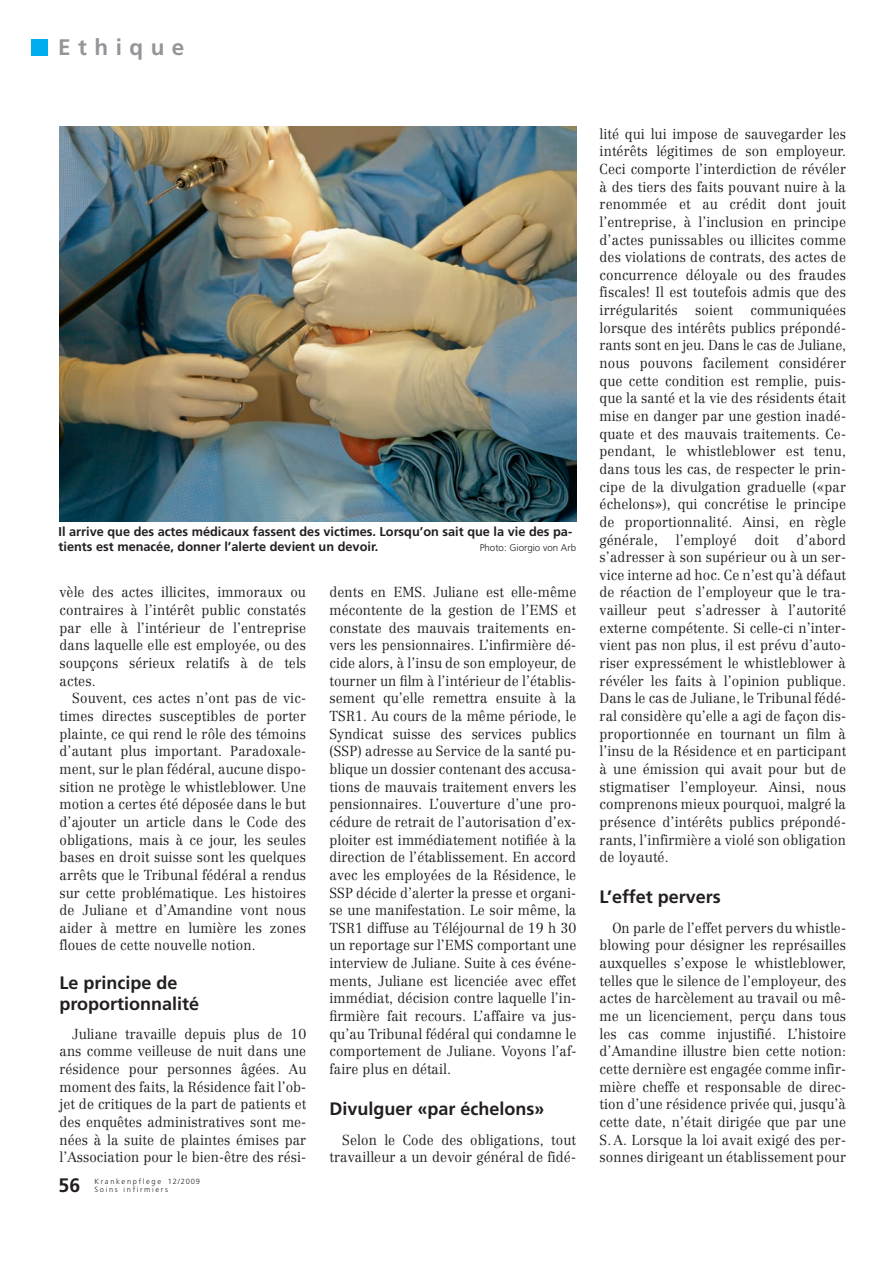
<style>
.page{position:relative;width:893px;height:1263px;background:#fff}
.page>*{position:absolute;margin:0;border:0;box-sizing:border-box;transform-origin:0 0}
.t1{font:700 22.5px "Frutiger";letter-spacing:.335em;color:#939598}
.t2{font:700 19.5px "Frutiger";color:#231f20}
.t3{font:700 18px/21px "Frutiger";color:#231f20}
.t4{font:300 14.25px/17.7px "Centennial";letter-spacing:.01em;color:#231f20;text-align:justify;scale:.94 1}
.t5{font:700 12.75px/15px "Frutiger";color:#231f20}
.t6{font:300 9.75px "Frutiger";color:#231f20}
.t7{font:300 7.5px/8.2px "Frutiger";letter-spacing:.22em;color:#231f20}
</style>
<div class="page">
<div style="left:32px;top:39px;width:16px;height:16px;background:#00aeef"></div>
<img style="left:60px;top:127px;width:516px;height:395px">
<h1 class="t1" style="left:58px;top:38px;width:128px">Ethique</h1>
<p class="t5" style="left:59px;top:525px;width:515px">Il arrive que des actes médicaux fassent des victimes. Lorsqu’on sait que la vie des pa&shy;tients est menacée, donner l’alerte devient un devoir.</p>
<p class="t6" style="left:480px;top:544px;width:98px">Photo: Giorgio von Arb</p>
<p class="t4" style="left:60px;top:585px;width:264px">vèle des actes illicites, immoraux ou contraires à l’intérêt public constatés par elle à l’intérieur de l’entreprise dans laquelle elle est employée, ou des soupçons sérieux relatifs à de tels actes.</p>
<p class="t4" style="left:60px;top:691px;width:264px;text-indent:13px">Souvent, ces actes n’ont pas de vic&shy;times directes susceptibles de porter plainte, ce qui rend le rôle des témoins d’autant plus important. Paradoxale&shy;ment, sur le plan fédéral, aucune dispo&shy;sition ne protège le whistleblower. Une motion a certes été déposée dans le but d’ajouter un article dans le Code des obligations, mais à ce jour, les seules bases en droit suisse sont les quelques arrêts que le Tribunal fédéral a rendus sur cette problématique. Les histoires de Juliane et d’Amandine vont nous aider à mettre en lumière les zones floues de cette nouvelle notion.</p>
<p class="t3" style="left:60px;top:974px;width:141px">Le principe de proportionnalité</p>
<p class="t4" style="left:60px;top:1026px;width:264px;text-indent:13px">Juliane travaille depuis plus de 10 ans comme veilleuse de nuit dans une résidence pour personnes âgées. Au moment des faits, la Résidence fait l’ob&shy;jet de critiques de la part de patients et des enquêtes administratives sont me&shy;nées à la suite de plaintes émises par l’Association pour le bien-être des rési-</p>
<h2 class="t2" style="left:59px;top:1178px;width:23px">56</h2>
<p class="t7" style="left:95px;top:1178px;width:107px">Krankenpflege 12/2009<br>Soins infirmiers</p>
<p class="t4" style="left:330px;top:585px;width:264px">dents en EMS. Juliane est elle-même mécontente de la gestion de l’EMS et constate des mauvais traitements en&shy;vers les pensionnaires. L’infirmière dé&shy;cide alors, à l’insu de son employeur, de tourner un film à l’intérieur de l’établis&shy;sement qu’elle remettra ensuite à la TSR1. Au cours de la même période, le Syndicat suisse des services publics (SSP) adresse au Service de la santé pu&shy;blique un dossier contenant des accusa&shy;tions de mauvais traitement envers les pensionnaires. L’ouverture d’une pro&shy;cédure de retrait de l’autorisation d’ex&shy;ploiter est immédiatement notifiée à la direction de l’établissement. En accord avec les employées de la Résidence, le SSP décide d’alerter la presse et organi&shy;se une manifestation. Le soir même, la TSR1 diffuse au Téléjournal de 19 h 30 un reportage sur l’EMS comportant une interview de Juliane. Suite à ces événe&shy;ments, Juliane est licenciée avec effet immédiat, décision contre laquelle l’in&shy;firmière fait recours. L’affaire va jus&shy;qu’au Tribunal fédéral qui condamne le comportement de Juliane. Voyons l’af&shy;faire plus en détail.</p>
<p class="t3" style="left:330px;top:1099px;width:217px">Divulguer «par échelons»</p>
<p class="t4" style="left:330px;top:1132px;width:264px;text-align:right">Selon le Code des obligations, tout travailleur a un devoir général de fidé-</p>
<p class="t4" style="left:600px;top:126px;width:264px">lité qui lui impose de sauvegarder les intérêts légitimes de son employeur.<br>Ceci comporte l’interdiction de révéler à des tiers des faits pouvant nuire à la renommée et au crédit dont jouit l’entreprise, à l’inclusion en principe d’actes punissables ou illicites comme des violations de contrats, des actes de concurrence déloyale ou des fraudes fiscales! Il est toutefois admis que des irrégularités soient communiquées lorsque des intérêts publics prépondé&shy;rants sont en jeu. Dans le cas de Juliane, nous pouvons facilement considérer que cette condition est remplie, puis&shy;que la santé et la vie des résidents était mise en danger par une gestion inadé&shy;quate et des mauvais traitements. Ce&shy;pendant, le whistleblower est tenu, dans tous les cas, de respecter le prin&shy;cipe de la divulgation graduelle («par échelons»), qui concrétise le principe de proportionnalité. Ainsi, en règle générale,</p>
<p class="t4" style="left:676px;top:532px;width:66px">l’employé</p>
<p class="t4" style="left:754px;top:532px;width:27px">doit</p>
<p class="t4" style="left:600px;top:532px;width:264px;text-indent:197px">d’abord s’adresser à son supérieur ou à un ser&shy;vice interne ad hoc. Ce n’est qu’à défaut de réaction de l’employeur que le tra&shy;vailleur peut s’adresser à l’autorité externe compétente. Si celle-ci n’inter&shy;vient pas non plus, il est prévu d’auto&shy;riser expressément le whistleblower à révéler les faits à l’opinion publique.<br>Dans le cas de Juliane, le Tribunal fédé&shy;ral considère qu’elle a agi de façon dis&shy;proportionnée en tournant un film à l’insu de la Résidence et en participant à une émission qui avait pour but de stigmatiser l’employeur. Ainsi, nous comprenons mieux pourquoi, malgré la présence d’intérêts publics prépondé&shy;rants, l’infirmière a violé son obligation de loyauté.</p>
<p class="t3" style="left:600px;top:888px;width:123px">L’effet pervers</p>
<p class="t4" style="left:600px;top:920px;width:264px;text-indent:13px">On parle de l’effet pervers du whistle&shy;blowing pour désigner les représailles auxquelles s’expose le whistleblower, telles que le silence de l’employeur, des actes de harcèlement au travail ou mê&shy;me un licenciement, perçu dans tous les cas comme injustifié. L’histoire d’Amandine illustre bien cette notion: cette dernière est engagée comme infir&shy;mière cheffe et responsable de direc&shy;tion d’une résidence privée qui, jusqu’à cette date, n’était dirigée que par une S. A. Lorsque la loi avait exigé des per&shy;sonnes dirigeant un établissement pour</p>
</div>
